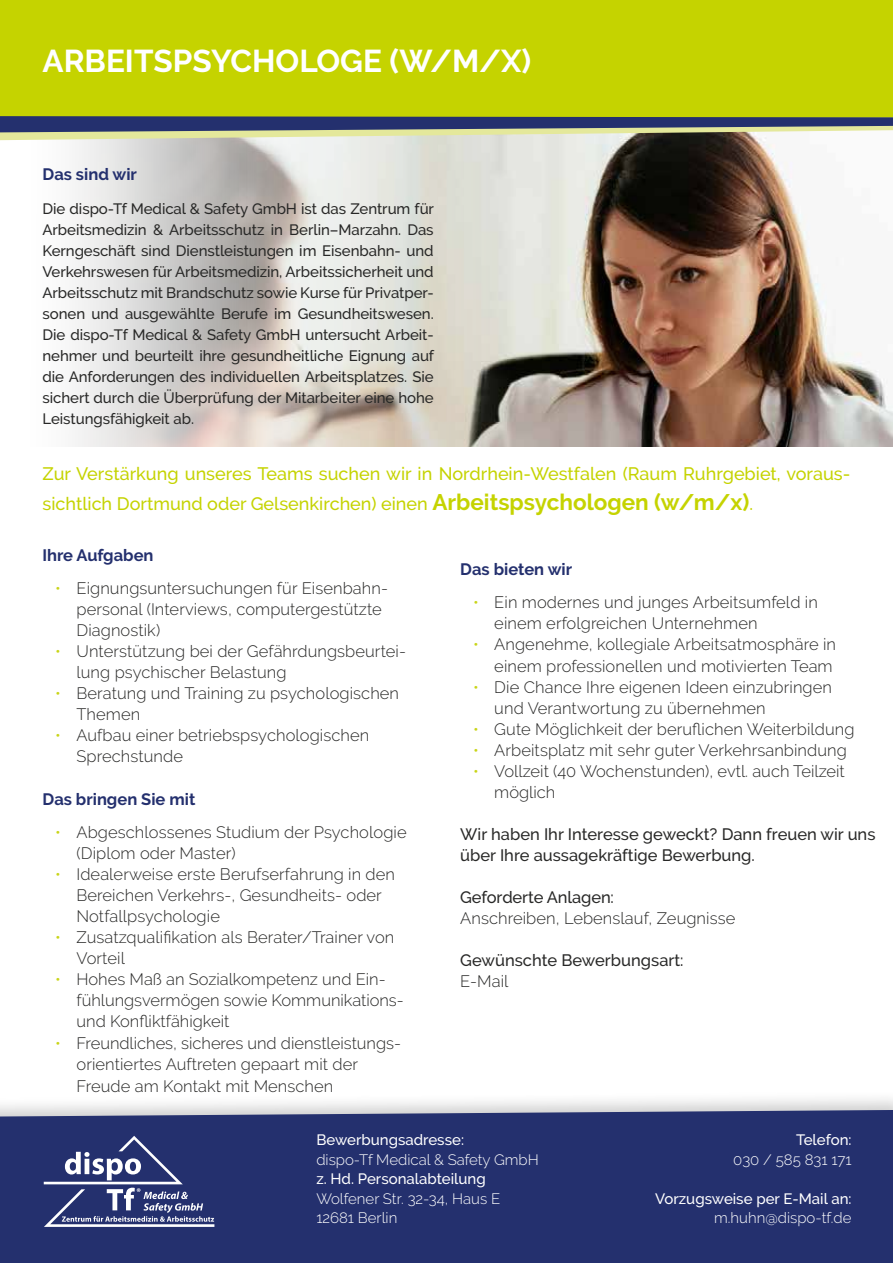
<style>
.page{position:relative;width:893px;height:1263px;background:#fff}
.page>*{position:absolute;margin:0;border:0;box-sizing:border-box;transform-origin:0 0}
.t1{font:700 31.5px "Raleway";color:#fff}
.t2{font:500 18px/30px "Raleway";color:#c5d300}
.t3{font:300 16.5px/21px "Raleway";letter-spacing:.005em;color:#282827}
.t4{font:500 16.5px/21px "Raleway";color:#282827}
.t5{font:700 16.5px "Raleway";color:#24306e}
.t6{font:500 15px/21px "Raleway";letter-spacing:-.005em;color:#282827;text-align:justify}
.t7{font:300 15px/19.5px "Raleway";color:#fff}
.t8{font:500 15px "Raleway";color:#fff}
.s1{font-weight:700;font-size:22.5px}
.s2{color:#c9d518}
</style>
<div class="page">
<img style="left:0;top:140px;width:893px;height:306px">
<div style="left:0;top:0;width:893px;height:129px;background:#c5d300"></div>
<svg style="left:0;top:116px;width:893px;height:24px;background:#798086"></svg>
<div style="left:0;top:1089px;width:893px;height:174px;background:#000;opacity:.2"></div>
<div style="left:0;top:1110px;width:893px;height:153px;background:#24306e"></div>
<svg style="left:44px;top:1136px;width:170px;height:91px;background:#4d5789"></svg>
<h1 class="t1" style="left:43px;top:43px;width:490px">ARBEITSPSYCHOLOGE (W/M/X)</h1>
<p class="t5" style="left:43px;top:165px;width:96px">Das sind wir</p>
<p class="t6" style="left:43px;top:198px;width:393px">Die dispo-Tf Medical &amp; Safety GmbH ist das Zentrum für Arbeitsmedizin &amp; Arbeitsschutz in Berlin–Marzahn. Das Kerngeschäft sind Dienstleistungen im Eisenbahn- und Verkehrswesen für Arbeitsmedizin, Arbeitssicherheit und Arbeitsschutz mit Brandschutz sowie Kurse für Privatper&shy;sonen und ausgewählte Berufe im Gesundheitswesen.<br>Die dispo-Tf Medical &amp; Safety GmbH untersucht Arbeit&shy;nehmer und beurteilt ihre gesundheitliche Eignung auf die Anforderungen des individuellen Arbeitsplatzes. Sie sichert durch die Überprüfung der Mitarbeiter eine hohe Leistungsfähigkeit ab.</p>
<p class="t2" style="left:43px;top:459px;width:809px">Zur Verstärkung unseres Teams suchen wir in Nordrhein-Westfalen (Raum Ruhrgebiet, voraus&shy;sichtlich Dortmund oder Gelsenkirchen) einen <span class="s1">Arbeitspsychologen (w/m/x)</span>.</p>
<p class="t5" style="left:43px;top:545px;width:113px">Ihre Aufgaben</p>
<p class="t3" style="left:77px;top:578px;width:313px;text-indent:-21px"><span class="s2">•</span> Eignungsuntersuchungen für Eisenbahn&shy;personal (Interviews, computergestützte<br>Diagnostik)</p>
<p class="t3" style="left:77px;top:641px;width:331px;text-indent:-21px"><span class="s2">•</span> Unterstützung bei der Gefährdungsbeurtei&shy;lung psychischer Belastung</p>
<p class="t3" style="left:77px;top:683px;width:324px;text-indent:-21px"><span class="s2">•</span> Beratung und Training zu psychologischen<br>Themen</p>
<p class="t3" style="left:77px;top:725px;width:294px;text-indent:-21px"><span class="s2">•</span> Aufbau einer betriebspsychologischen<br>Sprechstunde</p>
<p class="t5" style="left:43px;top:789px;width:154px">Das bringen Sie mit</p>
<p class="t3" style="left:77px;top:822px;width:332px;text-indent:-21px"><span class="s2">•</span> Abgeschlossenes Studium der Psychologie (Diplom oder Master)</p>
<p class="t3" style="left:77px;top:864px;width:320px;text-indent:-21px"><span class="s2">•</span> Idealerweise erste Berufserfahrung in den<br>Bereichen Verkehrs-, Gesundheits- oder<br>Notfallpsychologie</p>
<p class="t3" style="left:77px;top:927px;width:319px;text-indent:-21px"><span class="s2">•</span> Zusatzqualifikation als Berater/Trainer von<br>Vorteil</p>
<p class="t3" style="left:77px;top:969px;width:329px;text-indent:-21px"><span class="s2">•</span> Hohes Maß an Sozialkompetenz und Ein&shy;fühlungsvermögen sowie Kommunikations&shy;und Konfliktfähigkeit</p>
<p class="t3" style="left:77px;top:1032px;width:326px;text-indent:-21px"><span class="s2">•</span> Freundliches, sicheres und dienstleistungs&shy;orientiertes Auftreten gepaart mit der</p>
<p class="t3" style="left:77px;top:1075px;width:258px">Freude am Kontakt mit Menschen</p>
<p class="t5" style="left:460px;top:559px;width:113px">Das bieten wir</p>
<p class="t3" style="left:494px;top:592px;width:325px;text-indent:-21px"><span class="s2">•</span> Ein modernes und junges Arbeitsumfeld in einem erfolgreichen Unternehmen</p>
<p class="t3" style="left:473px;top:634px;width:365px;text-align:right"><span class="s2">•</span> Angenehme, kollegiale Arbeitsatmosphäre in einem professionellen und motivierten Team</p>
<p class="t3" style="left:494px;top:676px;width:339px;text-indent:-21px"><span class="s2">•</span> Die Chance Ihre eigenen Ideen einzubringen und Verantwortung zu übernehmen</p>
<p class="t3" style="left:473px;top:718px;width:383px"><span class="s2">•</span> Gute Möglichkeit der beruflichen Weiterbildung</p>
<p class="t3" style="left:473px;top:739px;width:375px"><span class="s2">•</span> Arbeitsplatz mit sehr guter Verkehrsanbindung</p>
<p class="t3" style="left:494px;top:760px;width:352px;text-indent:-21px"><span class="s2">•</span> Vollzeit (40 Wochenstunden), evtl. auch Teilzeit möglich</p>
<p class="t4" style="left:460px;top:823px;width:417px">Wir haben Ihr Interesse geweckt? Dann freuen wir uns über Ihre aussagekräftige Bewerbung.</p>
<p class="t4" style="left:460px;top:886px;width:155px">Geforderte Anlagen:</p>
<p class="t3" style="left:460px;top:907px;width:277px">Anschreiben, Lebenslauf, Zeugnisse</p>
<p class="t4" style="left:460px;top:949px;width:225px">Gewünschte Bewerbungsart:</p>
<p class="t3" style="left:460px;top:970px;width:50px">E-Mail</p>
<p class="t8" style="left:316px;top:1131px;width:149px">Bewerbungsadresse:</p>
<p class="t7" style="left:316px;top:1150px;width:224px">dispo-Tf Medical &amp; Safety GmbH</p>
<p class="t8" style="left:316px;top:1170px;width:171px">z. Hd. Personalabteilung</p>
<p class="t7" style="left:316px;top:1189px;width:185px">Wolfener Str. 32-34, Haus E<br>12681 Berlin</p>
<p class="t8" style="left:796px;top:1131px;width:57px">Telefon:</p>
<p class="t7" style="left:733px;top:1150px;width:120px">030 / 585 831 171</p>
<p class="t8" style="left:655px;top:1190px;width:198px">Vorzugsweise per E-Mail an:</p>
<p class="t7" style="left:714px;top:1208px;width:139px">m.huhn@dispo-tf.de</p>
</div>
